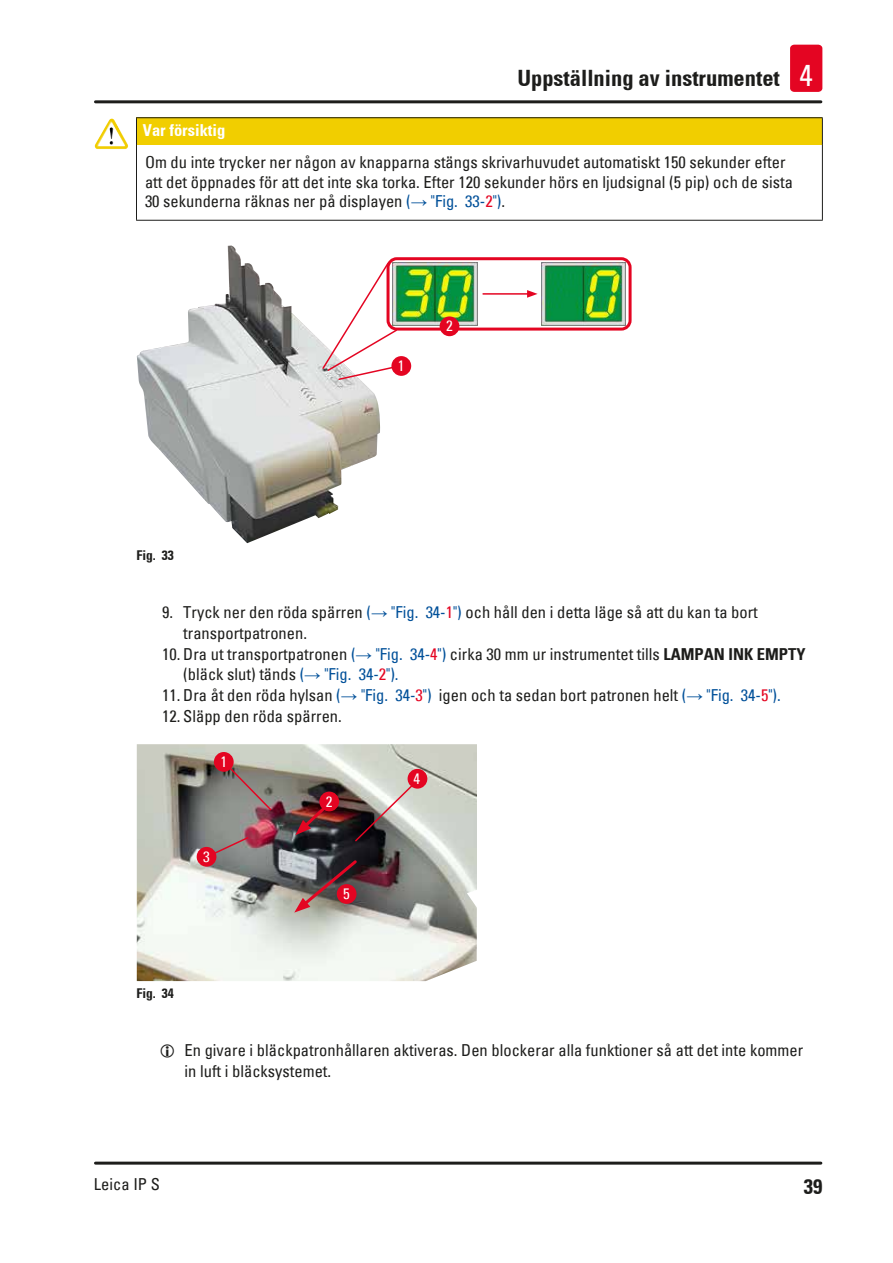
<style>
.page{position:relative;width:893px;height:1263px;background:#fff}
.page>*{position:absolute;margin:0;border:0;box-sizing:border-box;transform-origin:0 0}
.t1{font:700 condensed 22.5px "Univers";color:#1d1d1b}
.t2{font:700 condensed 21px "Univers";color:#1d1d1b}
.Source_of_danger{font:condensed 16.5px/20.9px "Univers";color:#1d1d1b}
.Signalword__no_use_a{font:700 condensed 16.5px "Univers";color:#fff}
.t3{font:condensed 15px "Univers";color:#fff}
.t4{font:700 condensed 13.5px "Univers";color:#1d1d1b}
.s1{font-weight:400;font-size:30px;color:#fff}
.s2{color:#005099}
.s3{font-family:"Arial";font-stretch:normal;color:#005099}
.s4{color:#e40522}
.s5{font-weight:700}
</style>
<div class="page">
<hr style="left:95px;top:100px;width:726px;height:3px;background:#1d1d1b">
<hr style="left:95px;top:1161px;width:726px;height:3px;background:#1d1d1b">
<div style="left:790px;top:45px;width:32px;height:47px;background:#e40522;border-radius:4px"></div>
<div style="left:136px;top:118px;width:686px;height:27px;background:#f1ce00"></div>
<hr style="left:136px;top:117px;width:687px;height:1px;background:#1d1d1b">
<svg style="left:136px;top:118px;width:1px;height:27px"></svg>
<svg style="left:822px;top:118px;width:1px;height:27px"></svg>
<hr style="left:136px;top:145px;width:1px;height:75px;background:#1d1d1b">
<hr style="left:822px;top:145px;width:1px;height:75px;background:#1d1d1b">
<hr style="left:136px;top:220px;width:687px;height:1px;background:#1d1d1b">
<img style="left:97px;top:119px;width:14px;height:22px">
<img style="left:137px;top:246px;width:243px;height:297px">
<img style="left:398px;top:262px;width:79px;height:64px">
<img style="left:541px;top:262px;width:85px;height:64px">
<hr style="left:483px;top:293px;width:46px;height:2px;background:#e40522">
<svg style="left:527px;top:290px;width:11px;height:8px"></svg>
<div style="left:387px;top:257px;width:245px;height:74px;border:3px solid #e40522;border-radius:9px"></div>
<div style="left:391px;top:356px;width:20px;height:20px;background:#e40522;border-radius:50%"></div>
<div style="left:440px;top:316px;width:19px;height:20px;background:#e40522;border-radius:50%"></div>
<svg style="left:321px;top:261px;width:77px;height:120px"></svg>
<img style="left:137px;top:744px;width:340px;height:237px">
<div style="left:214px;top:752px;width:20px;height:20px;background:#e40522;border-radius:50%"></div>
<div style="left:197px;top:847px;width:19px;height:20px;background:#e40522;border-radius:50%"></div>
<div style="left:319px;top:792px;width:20px;height:19px;background:#e40522;border-radius:50%"></div>
<svg style="left:212px;top:836px;width:38px;height:19px"></svg>
<svg style="left:228px;top:766px;width:45px;height:46px;background:#8d807b"></svg>
<svg style="left:354px;top:784px;width:60px;height:59px;background:#96908d"></svg>
<svg style="left:295px;top:805px;width:32px;height:30px"></svg>
<svg style="left:294px;top:857px;width:65px;height:55px;background:#756162"></svg>
<div style="left:408px;top:769px;width:19px;height:20px;background:#e40522;border-radius:50%"></div>
<div style="left:337px;top:884px;width:20px;height:20px;background:#e40522;border-radius:50%"></div>
<h1 class="t1" style="left:517px;top:65px;width:297px">Uppställning av instrumentet <span class="s1">4</span></h1>
<p class="Signalword__no_use_a" style="left:143px;top:120px;width:84px">Var försiktig</p>
<p class="Source_of_danger" style="left:145px;top:152px;width:649px;line-height:19.8px">Om du inte trycker ner någon av knapparna stängs skrivarhuvudet automatiskt 150 sekunder efter att det öppnades för att det inte ska torka. Efter 120 sekunder hörs en ljudsignal (5 pip) och de sista<br>30 sekunderna räknas ner på displayen <span class="s2">(</span><span class="s3">→</span> <span class="s2">"Fig. 33‑</span><span class="s4">2</span><span class="s2">")</span>.</p>
<p class="t4" style="left:136px;top:547px;width:39px">Fig. 33</p>
<p class="t3" style="left:398px;top:356px;width:8px">1</p>
<p class="t3" style="left:446px;top:317px;width:8px">2</p>
<p class="Source_of_danger" style="left:183px;top:601px;width:576px;text-indent:-21px">9. Tryck ner den röda spärren <span class="s2">(</span><span class="s3">→</span> <span class="s2">"Fig. 34‑</span><span class="s4">1</span><span class="s2">")</span> och håll den i detta läge så att du kan ta bort transportpatronen.</p>
<p class="Source_of_danger" style="left:183px;top:643px;width:624px;text-indent:-21px">10. Dra ut transportpatronen <span class="s2">(</span><span class="s3">→</span> <span class="s2">"Fig. 34‑</span><span class="s4">4</span><span class="s2">")</span> cirka 30 mm ur instrumentet tills <span class="s5">LAMPAN INK EMPTY </span>(bläck slut) tänds <span class="s2">(</span><span class="s3">→</span> <span class="s2">"Fig. 34‑</span><span class="s4">2</span><span class="s2">").</span></p>
<p class="Source_of_danger" style="left:162px;top:684px;width:620px">11. Dra åt den röda hylsan <span class="s2">(</span><span class="s3">→</span> <span class="s2">"Fig. 34‑</span><span class="s4">3</span><span class="s2">")</span> igen och ta sedan bort patronen helt <span class="s2">(</span><span class="s3">→</span> <span class="s2">"Fig. 34‑</span><span class="s4">5</span><span class="s2">").</span></p>
<p class="Source_of_danger" style="left:162px;top:705px;width:181px">12. Släpp den röda spärren.</p>
<p class="t3" style="left:220px;top:752px;width:8px">1</p>
<p class="t3" style="left:203px;top:847px;width:8px">3</p>
<p class="t3" style="left:326px;top:792px;width:8px">2</p>
<p class="t3" style="left:343px;top:884px;width:8px">5</p>
<p class="t3" style="left:414px;top:769px;width:8px">4</p>
<p class="t4" style="left:136px;top:985px;width:39px">Fig. 34</p>
<p class="Source_of_danger" style="left:185px;top:1039px;width:620px">En givare i bläckpatronhållaren aktiveras. Den blockerar alla funktioner så att det inte kommer in luft i bläcksystemet.</p>
<p class="Source_of_danger" style="left:94px;top:1173px;width:67px">Leica IP S</p>
<p class="t2" style="left:804px;top:1173px;width:20px">39</p>
</div>
